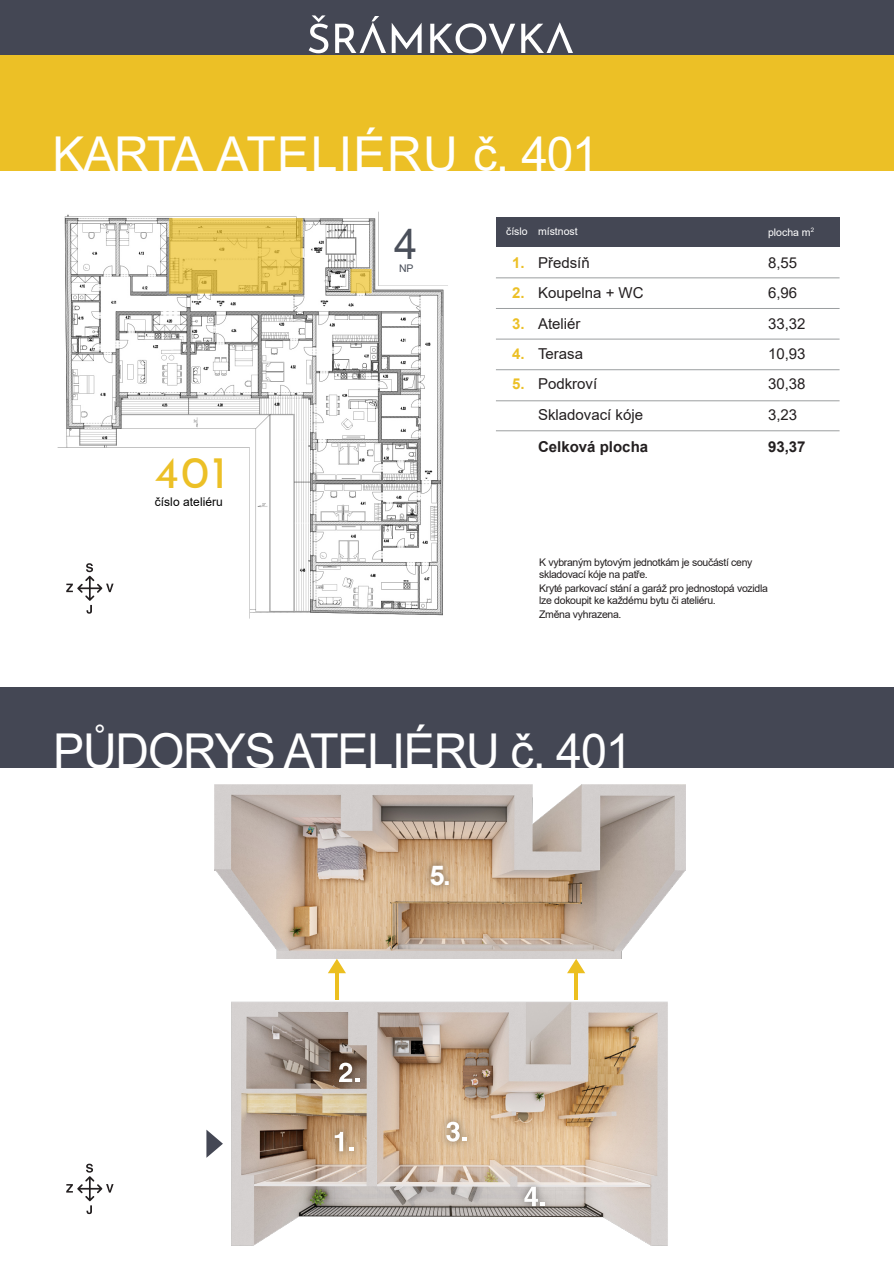
<style>
.page{position:relative;width:894px;height:1264px;background:#fff}
.page>*{position:absolute;margin:0;border:0;box-sizing:border-box;transform-origin:0 0}
.t1{font:48px "Arial";letter-spacing:-.025em;color:#fff}
.t2{font:45px "Josefin Sans";color:#ecc026}
.t3{font:42px "Arial";color:#4a4f5a}
.t4{font:700 27.3px "Arial";color:#fff}
.t5{font:15px/30.5px "Arial";color:#231f20}
.t6{font:700 15px "Arial";color:#231f20}
.t7{font:700 15px/30.3px "Arial";color:#ecc026}
.t8{font:12px "Arial";letter-spacing:.005em;color:#000001}
.t9{font:10.5px/12px "Arial";letter-spacing:-.03em;color:#231f20}
.t10{font:10.5px "Arial";color:#fff}
.t11{font:10.5px "Arial";color:#4a4f5a}
</style>
<div class="page">
<div style="left:0;top:687px;width:893px;height:80px;background:#444754"></div>
<div style="left:0;top:53px;width:893px;height:118px;background:#ecc026"></div>
<div style="left:0;top:0;width:893px;height:54px;background:#444754"></div>
<div style="left:495px;top:217px;width:344px;height:30px;background:#444754"></div>
<hr style="left:495px;top:277px;width:344px;height:1px;background:#9b9ea0">
<hr style="left:495px;top:308px;width:344px;height:1px;background:#9b9ea0">
<hr style="left:495px;top:338px;width:344px;height:1px;background:#9b9ea0">
<hr style="left:495px;top:369px;width:344px;height:1px;background:#9b9ea0">
<hr style="left:495px;top:400px;width:344px;height:1px;background:#9b9ea0">
<hr style="left:495px;top:430px;width:344px;height:1px;background:#9b9ea0">
<svg style="left:66px;top:1163px;width:47px;height:50px"></svg>
<svg style="left:206px;top:1129px;width:17px;height:28px"></svg>
<svg style="left:308px;top:15px;width:20px;height:38px"></svg>
<svg style="left:335px;top:16px;width:86px;height:37px"></svg>
<svg style="left:430px;top:23px;width:85px;height:31px"></svg>
<svg style="left:521px;top:22px;width:51px;height:31px"></svg>
<img style="left:231px;top:999px;width:437px;height:247px">
<img style="left:214px;top:784px;width:471px;height:174px">
<img style="left:326px;top:1122px;width:26px;height:37px">
<svg style="left:334px;top:1131px;width:9px;height:19px"></svg>
<img style="left:341px;top:1137px;width:21px;height:23px">
<svg style="left:349px;top:1146px;width:5px;height:4px"></svg>
<img style="left:330px;top:1053px;width:31px;height:38px">
<img style="left:346px;top:1068px;width:22px;height:22px">
<svg style="left:339px;top:1062px;width:20px;height:19px"></svg>
<img style="left:437px;top:1112px;width:31px;height:38px">
<img style="left:453px;top:1127px;width:22px;height:22px">
<svg style="left:446px;top:1121px;width:20px;height:20px"></svg>
<img style="left:515px;top:1177px;width:31px;height:37px">
<img style="left:531px;top:1192px;width:22px;height:22px">
<svg style="left:524px;top:1186px;width:20px;height:19px"></svg>
<img style="left:423px;top:857px;width:33px;height:35px">
<svg style="left:328px;top:958px;width:18px;height:15px"></svg>
<hr style="left:335px;top:971px;width:3px;height:28px;background:#ecbf20">
<svg style="left:567px;top:958px;width:18px;height:15px"></svg>
<hr style="left:574px;top:971px;width:3px;height:28px;background:#ecbf20">
<img style="left:57px;top:211px;width:622px;height:408px">
<h1 class="t1" style="left:52px;top:136px;width:547px">KARTA ATELIÉRU č. 401</h1>
<h2 class="t2" style="left:155px;top:454px;width:73px">401</h2>
<p class="t8" style="left:155px;top:496px;width:70px">číslo ateliéru</p>
<h3 class="t3" style="left:394px;top:228px;width:25px">4</h3>
<p class="t11" style="left:399px;top:264px;width:16px">NP</p>
<p class="t10" style="left:506px;top:227px;width:73px">číslo místnost</p>
<p class="t10" style="left:767px;top:228px;width:48px">plocha m<sup>2</sup></p>
<h3 class="t7" style="left:512px;top:249px;width:14px;line-height:29.4px">1.<br>2.</h3>
<h3 class="t7" style="left:512px;top:309px;width:14px;text-align:justify">3.<br>4.<br>5.</h3>
<h3 class="t5" style="left:538px;top:249px;width:53px">Předsíň</h3>
<h3 class="t5" style="left:767px;top:249px;width:31px;line-height:29.4px">8,55<br>6,96</h3>
<h3 class="t5" style="left:767px;top:309px;width:39px;text-align:justify">33,32<br>10,93<br>30,38<br>3,23</h3>
<h3 class="t5" style="left:538px;top:278px;width:107px">Koupelna + WC<br>Ateliér<br>Terasa<br>Podkroví<br>Skladovací kóje</h3>
<h3 class="t6" style="left:538px;top:441px;width:112px">Celková plocha</h3>
<h3 class="t6" style="left:767px;top:441px;width:39px">93,37</h3>
<p class="t9" style="left:539px;top:557px;width:215px">K vybraným bytovým jednotkám je součástí ceny skladovací kóje na patře.</p>
<p class="t9" style="left:539px;top:583px;width:230px">Kryté parkovací stání a garáž pro jednostopá vozidla lze dokoupit ke každému bytu či ateliéru.</p>
<p class="t9" style="left:539px;top:609px;width:84px">Změna vyhrazena.</p>
<h1 class="t1" style="left:53px;top:732px;width:579px">PŮDORYS ATELIÉRU č. 401</h1>
<h3 class="t4" style="left:429px;top:864px;width:23px">5.</h3>
</div>
